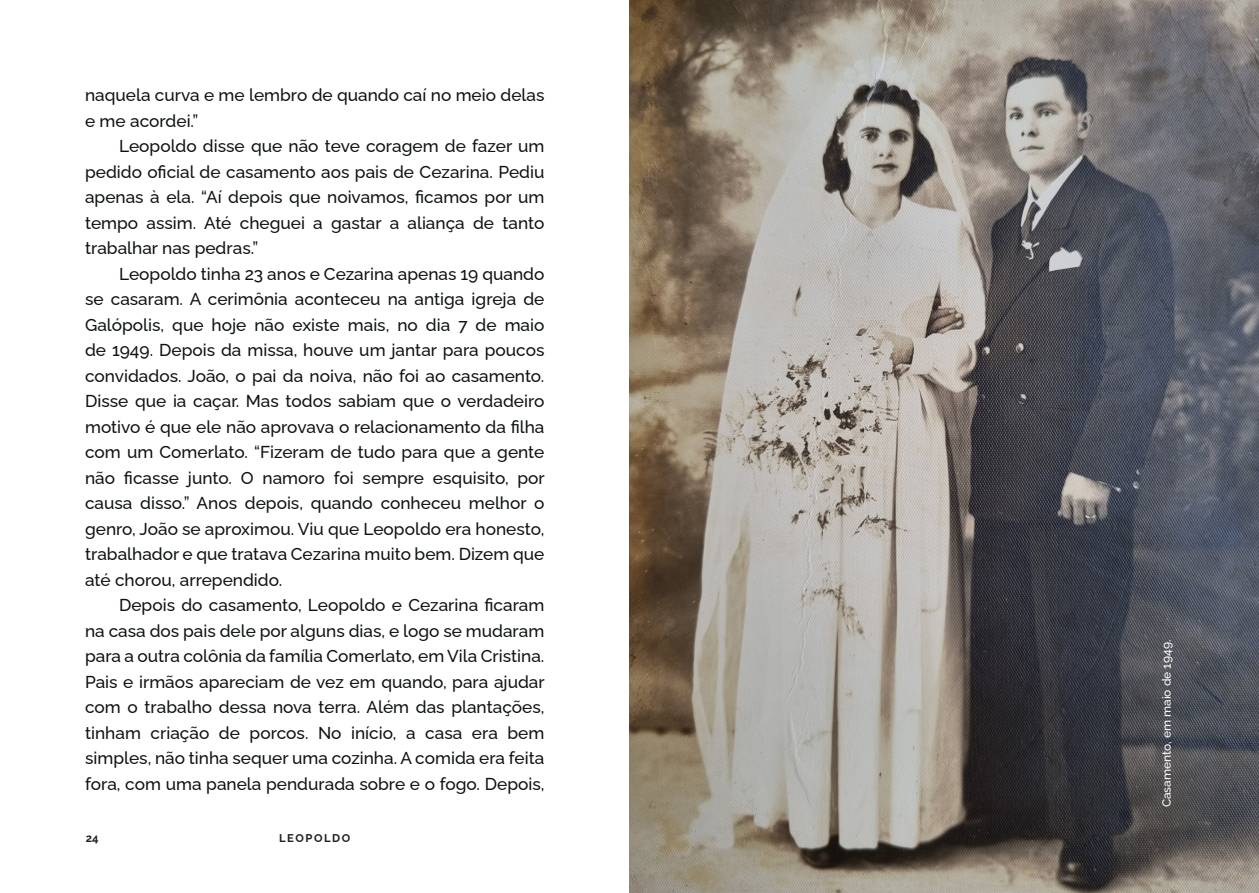
<style>
.page{position:relative;width:1259px;height:893px;background:#fff}
.page>*{position:absolute;margin:0;border:0;box-sizing:border-box;transform-origin:0 0}
.TEXTO_BÁSICO{font:500 17.25px/25.5px "Raleway";color:#0e1214;text-align:justify}
.LEGENDA_FOTOS{font:500 12px "Raleway";color:#fff}
.t1{font:100 11.25px "Raleway";letter-spacing:.14em;color:#231f20}
</style>
<div class="page">
<img style="left:629px;top:0;width:630px;height:893px">
<p class="TEXTO_BÁSICO" style="left:85px;top:81px;width:461px">naquela curva e me lembro de quando caí no meio delas e me acordei.”</p>
<p class="TEXTO_BÁSICO" style="left:85px;top:132px;width:461px;text-indent:34px">Leopoldo disse que não teve coragem de fazer um pedido oficial de casamento aos pais de Cezarina. Pediu apenas à ela. “Aí depois que noivamos, ficamos por um tempo assim. Até cheguei a gastar a aliança de tanto trabalhar nas pedras.”</p>
<p class="TEXTO_BÁSICO" style="left:85px;top:259px;width:461px;text-indent:34px">Leopoldo tinha 23 anos e Cezarina apenas 19 quando se casaram. A cerimônia aconteceu na antiga igreja de Galópolis, que hoje não existe mais, no dia 7 de maio de 1949. Depois da missa, houve um jantar para poucos convidados. João, o pai da noiva, não foi ao casamento.<br>Disse que ia caçar. Mas todos sabiam que o verdadeiro motivo é que ele não aprovava o relacionamento da filha com um Comerlato. “Fizeram de tudo para que a gente não ficasse junto. O namoro foi sempre esquisito, por causa disso.” Anos depois, quando conheceu melhor o genro, João se aproximou. Viu que Leopoldo era honesto, trabalhador e que tratava Cezarina muito bem. Dizem que até chorou, arrependido.</p>
<p class="TEXTO_BÁSICO" style="left:85px;top:591px;width:461px;text-indent:34px">Depois do casamento, Leopoldo e Cezarina ficaram na casa dos pais dele por alguns dias, e logo se mudaram para a outra colônia da família Comerlato, em Vila Cristina.<br>Pais e irmãos apareciam de vez em quando, para ajudar com o trabalho dessa nova terra. Além das plantações, tinham criação de porcos. No início, a casa era bem simples, não tinha sequer uma cozinha. A comida era feita fora, com uma panela pendurada sobre e o fogo. Depois,</p>
<p class="t1" style="left:86px;top:829px;width:14px">24</p>
<p class="t1" style="left:279px;top:829px;width:73px">LEOPOLDO</p>
<p class="LEGENDA_FOTOS" style="left:1156px;top:807px;width:169px;rotate:-90deg">Casamento, em maio de 1949.</p>
</div>
